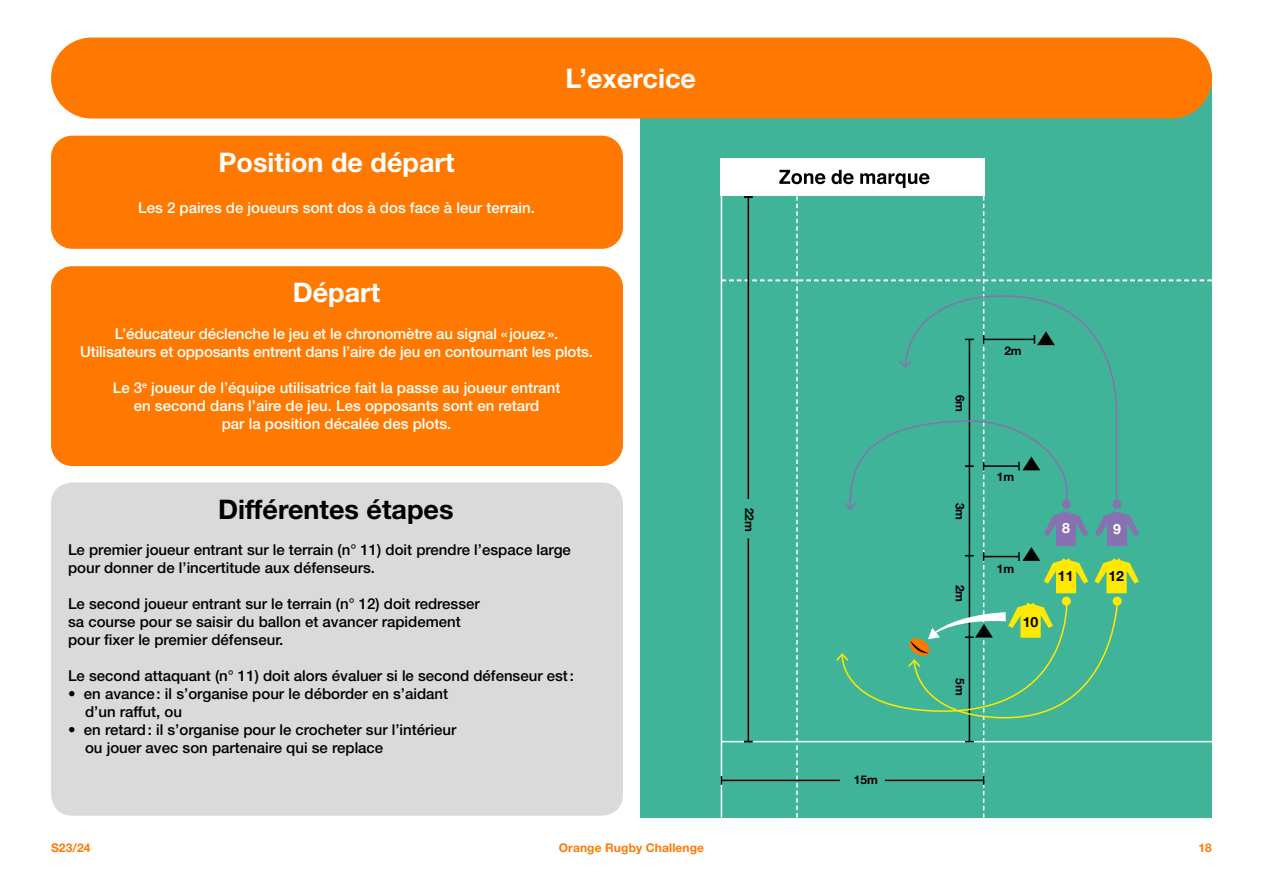
<style>
.page{position:relative;width:1263px;height:893px;background:#fff}
.page>*{position:absolute;margin:0;border:0;box-sizing:border-box;transform-origin:0 0}
.t1{font:700 27px "Helvetica Neue LT Pro";color:#fff}
.t2{font:700 27px "Helvetica Neue LT Pro";color:#000}
.t3{font:500 15px/18px "Helvetica Neue LT Pro";color:#000}
.t4{font:500 15px/18px "Helvetica Neue LT Pro";color:#fff;text-align:center}
.t5{font:700 14.1px "Helvetica Neue";color:#000}
.t6{font:700 14.1px "Helvetica Neue";color:#fff}
.t7{font:700 12px "Helvetica Neue LT Pro";letter-spacing:.01em;color:#ff7900}
.t8{font:700 11.85px "Helvetica Neue";color:#000}
</style>
<div class="page">
<div style="left:640px;top:74px;width:572px;height:744px;background:#3fb498"></div>
<div style="left:51px;top:482px;width:572px;height:334px;background:#dadada;border-radius:21px"></div>
<div style="left:51px;top:136px;width:572px;height:113px;background:#ff7900;border-radius:21px"></div>
<div style="left:51px;top:266px;width:572px;height:200px;background:#ff7900;border-radius:21px"></div>
<div style="left:51px;top:38px;width:1161px;height:81px;background:#ff7900;border-radius:40px"></div>
<div style="left:720px;top:159px;width:264px;height:37px;background:#fff"></div>
<svg style="left:779px;top:170px;width:46px;height:14px"></svg>
<svg style="left:831px;top:170px;width:22px;height:14px"></svg>
<svg style="left:860px;top:173px;width:69px;height:15px"></svg>
<svg style="left:721px;top:196px;width:491px;height:622px"></svg>
<div style="left:1062px;top:597px;width:9px;height:9px;background:#ffe900;border-radius:50%"></div>
<div style="left:1113px;top:597px;width:9px;height:9px;background:#ffe900;border-radius:50%"></div>
<div style="left:1112px;top:500px;width:9px;height:9px;background:#8871b1;border-radius:50%"></div>
<div style="left:1062px;top:500px;width:9px;height:9px;background:#8871b1;border-radius:50%"></div>
<h1 class="t1" style="left:219px;top:145px;width:237px">Position de départ</h1>
<p class="t4" style="left:138px;top:199px;width:398px">Les 2 paires de joueurs sont dos à dos face à leur terrain.</p>
<h1 class="t1" style="left:566px;top:61px;width:132px">L’exercice</h1>
<h1 class="t1" style="left:293px;top:276px;width:89px">Départ</h1>
<p class="t4" style="left:80px;top:325px;width:514px">L’éducateur déclenche le jeu et le chronomètre au signal «jouez».<br>Utilisateurs et opposants entrent dans l’aire de jeu en contournant les plots.</p>
<p class="t4" style="left:113px;top:379px;width:449px">Le 3<sup>e</sup> joueur de l’équipe utilisatrice fait la passe au joueur entrant en second dans l’aire de jeu. Les opposants sont en retard<br>par la position décalée des plots.</p>
<h1 class="t2" style="left:218px;top:492px;width:237px">Différentes étapes</h1>
<p class="t3" style="left:68px;top:541px;width:504px">Le premier joueur entrant sur le terrain (n° 11) doit prendre l’espace large pour donner de l’incertitude aux défenseurs.</p>
<p class="t3" style="left:68px;top:595px;width:413px">Le second joueur entrant sur le terrain (n° 12) doit redresser sa course pour se saisir du ballon et avancer rapidement pour fixer le premier défenseur.</p>
<p class="t3" style="left:68px;top:667px;width:507px">Le second attaquant (n° 11) doit alors évaluer si le second défenseur est:</p>
<p class="t3" style="left:85px;top:685px;width:365px;text-indent:-17px">• en avance: il s’organise pour le déborder en s’aidant d’un raffut, ou</p>
<p class="t3" style="left:85px;top:721px;width:373px;text-indent:-17px">• en retard: il s’organise pour le crocheter sur l’intérieur ou jouer avec son partenaire qui se replace</p>
<p class="t8" style="left:759px;top:508px;width:26px;rotate:90deg">22m</p>
<p class="t8" style="left:854px;top:770px;width:26px">15m</p>
<p class="t8" style="left:969px;top:395px;width:19px;rotate:90deg">6m</p>
<p class="t8" style="left:969px;top:503px;width:19px;rotate:90deg">3m</p>
<p class="t8" style="left:969px;top:585px;width:19px;rotate:90deg">2m</p>
<p class="t8" style="left:969px;top:678px;width:19px;rotate:90deg">5m</p>
<p class="t8" style="left:1004px;top:342px;width:19px">2m</p>
<p class="t8" style="left:997px;top:467px;width:19px">1m</p>
<p class="t8" style="left:997px;top:560px;width:19px">1m</p>
<p class="t5" style="left:1023px;top:611px;width:17px">10</p>
<p class="t6" style="left:1062px;top:517px;width:9px">8</p>
<p class="t6" style="left:1113px;top:518px;width:9px">9</p>
<p class="t5" style="left:1058px;top:565px;width:17px">11</p>
<p class="t5" style="left:1108px;top:565px;width:17px">12</p>
<p class="t7" style="left:51px;top:840px;width:41px">S23/24</p>
<p class="t7" style="left:559px;top:840px;width:147px">Orange Rugby Challenge</p>
<p class="t7" style="left:1198px;top:840px;width:15px">18</p>
</div>
